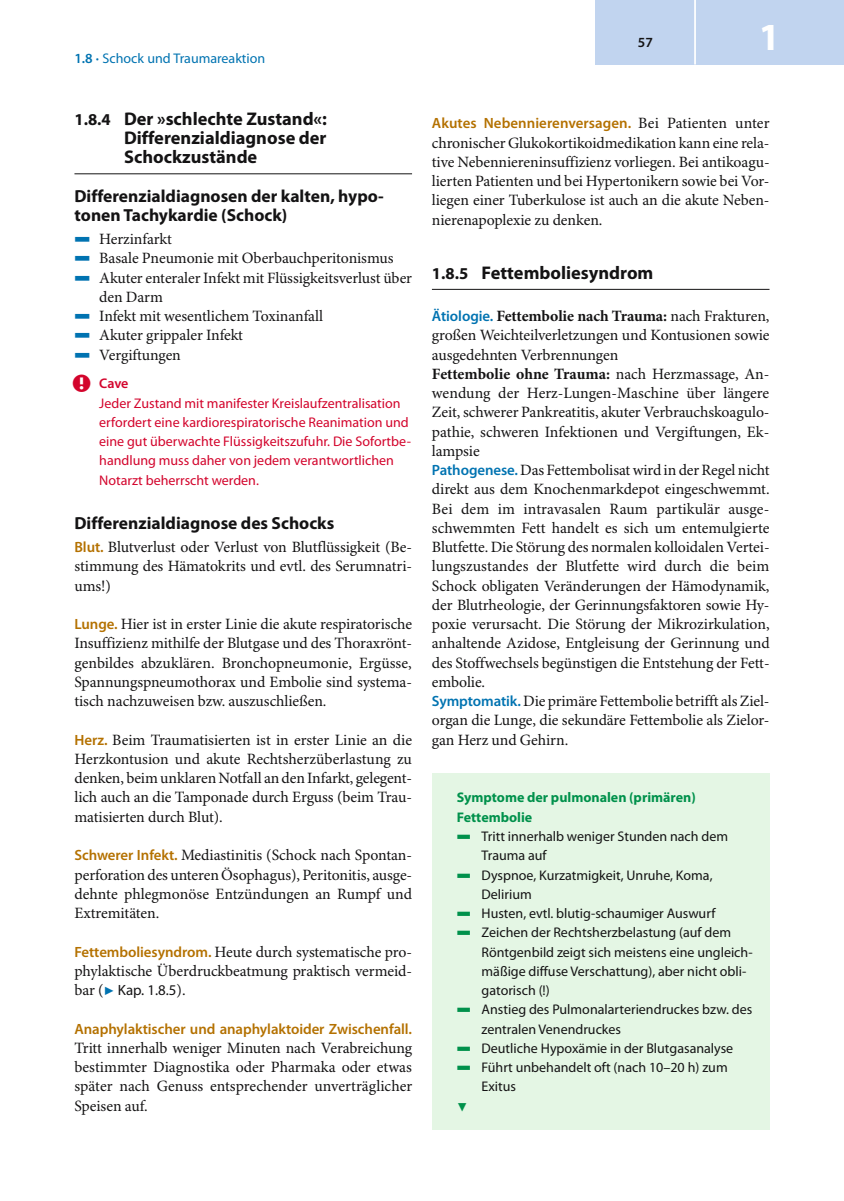
<style>
.page{position:relative;width:844px;height:1201px;background:#fff}
.page>*{position:absolute;margin:0;border:0;box-sizing:border-box;transform-origin:0 0}
.t1{font:700 38.5px "Myriad Pro";color:#fff}
.t2{font:700 18.38px/19.2px "Myriad Pro";color:#141314;text-align:justify}
.t3{font:700 17.5px/19.2px "Myriad Pro";color:#141314}
.t4{font:15.75px/19.2px "Minion Pro";letter-spacing:-.005em;color:#141314;text-align:justify}
.t5{font:600 14.88px "Myriad Pro";letter-spacing:-.005em;color:#b47100}
.t6{font:14.88px "Myriad Pro";color:#141314}
.t7{font:14px "Myriad Pro";color:#141314}
.t8{font:14px/19.2px "Myriad Pro";color:#d3042c}
.t9{font:700 14px "Myriad Pro";color:#00914b}
.t10{font:14px "Myriad Pro";color:#0073b1}
.t11{font:600 14px "Myriad Pro";color:#141314}
.t12{font:14px "S Buttons";color:#00914b}
.s1{font-weight:600}
.s2{font-size:16.62px}
.s3{font-family:"S Buttons";color:#0073b1}
.s4{font-family:"S Buttons"}
.s5{font-family:"Myriad Pro";font-weight:600;font-size:14.88px;color:#b47100}
.s6{font-family:"Minion Pro";font-size:15.75px}
.s7{font-family:"S Buttons";font-size:14px;color:#0073b1}
.s8{font-family:"Minion Pro";font-weight:400;font-size:15.75px;color:#141314}
.s9{font-family:"Myriad Pro";font-weight:600;font-size:14.88px;color:#0073b1}
.s10{font-weight:700}
.s11{font-family:"S Buttons";color:#00914b}
</style>
<div class="page">
<div style="left:595px;top:0;width:248px;height:64px;background:#c1d4ef"></div>
<hr style="left:694px;top:0;width:1px;height:64px;background:#fff">
<div style="left:432px;top:773px;width:337px;height:356px;background:#e4f6e4"></div>
<hr style="left:74px;top:173px;width:338px;height:1px;background:#141314">
<hr style="left:432px;top:289px;width:337px;height:1px;background:#141314">
<p class="t10" style="left:74px;top:53px;width:192px"><span class="s1">1.8 ·</span> Schock und Traumareaktion</p>
<p class="t2" style="left:124px;top:111px;width:204px;text-indent:-50px"><span class="s2">1.8.4</span> Der »schlechte Zustand«:<br>Differenzialdiagnose der Schockzustände</p>
<p class="t3" style="left:74px;top:188px;width:311px">Differenzialdiagnosen der kalten, hypo&shy;tonen Tachykardie (Schock)</p>
<p class="t4" style="left:74px;top:230px;width:99px"><span class="s3">4</span> Herzinfarkt</p>
<p class="t4" style="left:74px;top:250px;width:320px"><span class="s3">4</span> Basale Pneumonie mit Oberbauchperitonismus</p>
<p class="t4" style="left:74px;top:269px;width:339px"><span class="s3">4</span> Akuter enteraler Infekt mit Flüssigkeitsverlust über</p>
<p class="t4" style="left:99px;top:288px;width:65px">den Darm</p>
<p class="t4" style="left:74px;top:307px;width:250px"><span class="s3">4</span> Infekt mit wesentlichem Toxinanfall</p>
<p class="t4" style="left:74px;top:327px;width:170px"><span class="s3">4</span> Akuter grippaler Infekt</p>
<p class="t4" style="left:74px;top:346px;width:108px"><span class="s3">4</span> Vergiftungen</p>
<p class="t8" style="left:99px;top:375px;width:313px;text-indent:-25px"><span class="s4">!</span> <span class="s1">Cave<br></span>Jeder Zustand mit manifester Kreislaufzentralisation erfordert eine kardiorespiratorische Reanimation und eine gut überwachte Flüssigkeitszufuhr. Die Sofortbe&shy;handlung muss daher von jedem verantwortlichen Notarzt beherrscht werden.</p>
<p class="t3" style="left:74px;top:515px;width:261px">Differenzialdiagnose des Schocks</p>
<p class="t4" style="left:74px;top:538px;width:339px"><span class="s5">Blut.</span> Blutverlust oder Verlust von Blutflüssigkeit (Be&shy;stimmung des Hämatokrits und evtl. des Serumnatri&shy;ums!)</p>
<p class="t4" style="left:74px;top:615px;width:339px"><span class="s5">Lunge.</span> Hier ist in erster Linie die akute respiratorische Insuffizienz mithilfe der Blutgase und des Thoraxrönt&shy;genbildes abzuklären. Bronchopneumonie, Ergüsse, Spannungspneumothorax und Embolie sind systema&shy;tisch nachzuweisen bzw. auszuschließen.</p>
<p class="t4" style="left:74px;top:731px;width:339px"><span class="s5">Herz.</span> Beim Traumatisierten ist in erster Linie an die Herzkontusion und akute Rechtsherzüberlastung zu denken, beim unklaren Notfall an den Infarkt, gelegent&shy;lich auch an die Tamponade durch Erguss (beim Trau&shy;matisierten durch Blut).</p>
<p class="t4" style="left:74px;top:846px;width:339px"><span class="s5">Schwerer Infekt.</span> Mediastinitis (Schock nach Spontan&shy;perforation des unteren Ösophagus), Peritonitis, ausge&shy;dehnte phlegmonöse Entzündungen an Rumpf und Extremitäten.</p>
<p class="t4" style="left:74px;top:943px;width:339px"><span class="s5">Fettemboliesyndrom.</span> Heute durch systematische pro&shy;phylaktische Überdruckbeatmung praktisch vermeid-</p>
<p class="t6" style="left:74px;top:984px;width:113px"><span class="s6">bar (</span><span class="s7">7</span> Kap. 1.8.5<span class="s6">).</span></p>
<p class="t5" style="left:74px;top:1022px;width:339px">Anaphylaktischer und anaphylaktoider Zwischenfall.</p>
<p class="t4" style="left:74px;top:1039px;width:339px">Tritt innerhalb weniger Minuten nach Verabreichung bestimmter Diagnostika oder Pharmaka oder etwas später nach Genuss entsprechender unverträglicher Speisen auf.</p>
<p class="t11" style="left:637px;top:37px;width:17px">57</p>
<h1 class="t1" style="left:758px;top:23px;width:23px">1</h1>
<p class="t5" style="left:432px;top:118px;width:339px">Akutes Nebennierenversagen. <span class="s8">Bei Patienten unter</span></p>
<p class="t4" style="left:432px;top:134px;width:339px">chronischer Glukokortikoidmedikation kann eine rela&shy;tive Nebenniereninsuffizienz vorliegen. Bei antikoagu&shy;lierten Patienten und bei Hypertonikern sowie bei Vor&shy;liegen einer Tuberkulose ist auch an die akute Neben&shy;nierenapoplexie zu denken.</p>
<p class="t2" style="left:432px;top:265px;width:223px"><span class="s2">1.8.5</span> Fettemboliesyndrom</p>
<p class="t4" style="left:432px;top:307px;width:339px;text-align:left"><span class="s9">Ätiologie.</span> <span class="s10">Fettembolie nach Trauma:</span> nach Frakturen, großen Weichteilverletzungen und Kontusionen sowie ausgedehnten Verbrennungen<br><span class="s10">Fettembolie ohne Trauma:</span> nach Herzmassage, An&shy;wendung der Herz-Lungen-Maschine über längere Zeit, schwerer Pankreatitis, akuter Verbrauchskoagulo&shy;pathie, schweren Infektionen und Vergiftungen, Ek&shy;lampsie<br><span class="s9">Pathogenese.</span>Das Fettembolisat wird in der Regel nicht direkt aus dem Knochenmarkdepot eingeschwemmt.<br>Bei dem im intravasalen Raum partikulär ausge&shy;schwemmten Fett handelt es sich um entemulgierte Blutfette. Die Störung des normalen kolloidalen Vertei&shy;lungszustandes der Blutfette wird durch die beim Schock obligaten Veränderungen der Hämodynamik, der Blutrheologie, der Gerinnungsfaktoren sowie Hy&shy;poxie verursacht. Die Störung der Mikrozirkulation, anhaltende Azidose, Entgleisung der Gerinnung und des Stoffwechsels begünstigen die Entstehung der Fett&shy;embolie.<br><span class="s9">Symptomatik.</span>Die primäre Fettembolie betrifft als Ziel&shy;organ die Lunge, die sekundäre Fettembolie als Zielor&shy;gan Herz und Gehirn.</p>
<p class="t9" style="left:456px;top:792px;width:240px">Symptome der pulmonalen (primären)</p>
<p class="t9" style="left:456px;top:811px;width:77px">Fettembolie</p>
<p class="t7" style="left:456px;top:831px;width:273px"><span class="s11">4</span> Tritt innerhalb weniger Stunden nach dem</p>
<p class="t7" style="left:481px;top:850px;width:67px">Trauma auf</p>
<p class="t7" style="left:456px;top:869px;width:257px"><span class="s11">4</span> Dyspnoe, Kurzatmigkeit, Unruhe, Koma,</p>
<p class="t7" style="left:481px;top:888px;width:52px">Delirium</p>
<p class="t7" style="left:456px;top:908px;width:260px"><span class="s11">4</span> Husten, evtl. blutig-schaumiger Auswurf</p>
<p class="t7" style="left:456px;top:927px;width:276px"><span class="s11">4</span> Zeichen der Rechtsherzbelastung (auf dem</p>
<p class="t7" style="left:481px;top:946px;width:272px">Röntgenbild zeigt sich meistens eine ungleich-</p>
<p class="t7" style="left:481px;top:965px;width:266px">mäßige diffuse Verschattung), aber nicht obli-</p>
<p class="t7" style="left:481px;top:985px;width:70px">gatorisch (!)</p>
<p class="t7" style="left:456px;top:1004px;width:297px"><span class="s11">4</span> Anstieg des Pulmonalarteriendruckes bzw. des</p>
<p class="t7" style="left:481px;top:1023px;width:141px">zentralen Venendruckes</p>
<p class="t7" style="left:456px;top:1042px;width:278px"><span class="s11">4</span> Deutliche Hypoxämie in der Blutgasanalyse</p>
<p class="t7" style="left:456px;top:1062px;width:272px"><span class="s11">4</span> Führt unbehandelt oft (nach 10–20 h) zum</p>
<p class="t7" style="left:481px;top:1081px;width:36px">Exitus</p>
<p class="t12" style="left:456px;top:1097px;width:12px">6</p>
</div>
